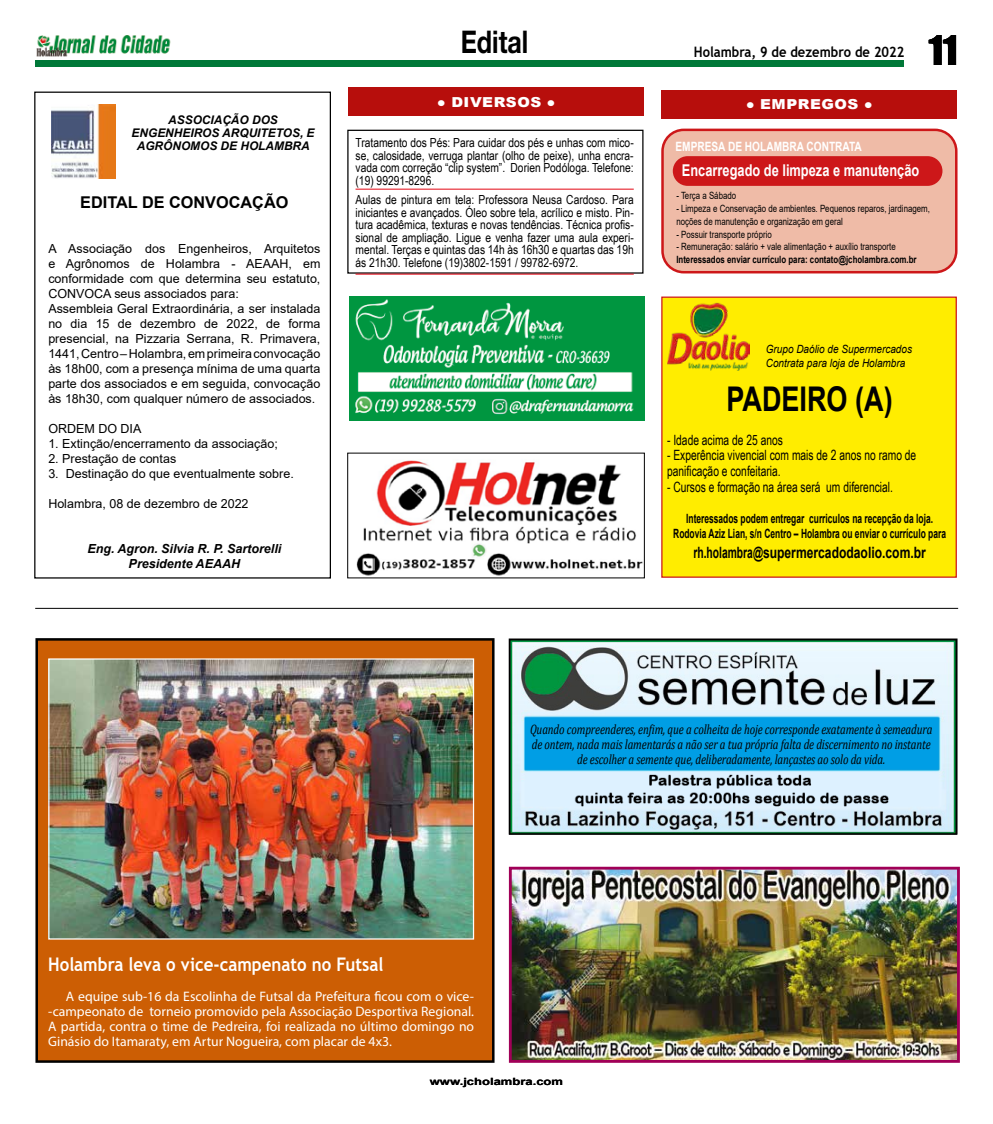
<style>
.page{position:relative;width:993px;height:1124px;background:#fff}
.page>*{position:absolute;margin:0;border:0;box-sizing:border-box;transform-origin:0 0}
.t1{font:37.5px "Impact";color:#000}
.t2{font:700 34px "Arial";color:#000;scale:.79 1}
.t3{font:700 31.25px "Helvetica Neue";color:#000;scale:.8 1}
.t4{font:700 18.75px "Trebuchet MS";color:#fff;scale:.9 1}
.t5{font:700 16.25px "Arial";color:#fff;scale:.79 1}
.t6{font:700 16.25px "Arial";color:#000}
.t7{font:700 15.62px "Arial";color:#000;scale:.66 1}
.t8{font:700 14.38px "Trebuchet MS";color:#000;scale:.9 1}
.t9{font:14.12px/15.6px "Arial Narrow";color:#000;scale:.88 1}
.t10{font:13.75px/15px "Myriad Pro";color:#fff;text-align:justify}
.t11{font:italic 13.75px/15px "Cambria";letter-spacing:-.01em;color:#000;text-align:center;scale:.79 1}
.t12{font:900 13.75px "Arial";letter-spacing:.035em;color:#fff;scale:1.1 1}
.t13{font:700 12.88px "Arial";color:#fff;scale:.79 1}
.t14{font:700 12.75px/15.6px "Arial";color:#000;text-align:center;scale:.66 1}
.t15{font:12.5px/15px "Arial";color:#000}
.t16{font:12.5px/12.5px "Arial Narrow";color:#000;text-align:justify}
.t17{font:italic 700 12.5px/15px "Arial";color:#000;text-align:center}
.t18{font:italic 700 11.88px/13.1px "Arial";color:#000;text-align:center}
.t19{font:italic 11.38px/14.1px "Arial";color:#000;scale:.88 1}
.t20{font:10px/12.9px "Arial";color:#000;scale:.79 1}
.t21{font:700 10px "Arial";color:#000;scale:.79 1}
.t22{font:700 10px "Arial";color:#000;scale:1.3 1}
</style>
<div class="page">
<img style="left:36px;top:35px;width:135px;height:22px">
<div style="left:35px;top:60px;width:869px;height:7px;background:#007838"></div>
<div style="left:37px;top:639px;width:456px;height:422px;background:#cc5e04"></div>
<div style="left:35px;top:638px;width:459px;height:424px;border:2px solid #000"></div>
<img style="left:512px;top:870px;width:443px;height:188px">
<div style="left:508px;top:866px;width:451px;height:196px;border:3px solid #a00057"></div>
<img style="left:510px;top:640px;width:445px;height:192px">
<div style="left:508px;top:638px;width:449px;height:196px;border:1px solid #000"></div>
<div style="left:348px;top:88px;width:295px;height:28px;background:#b70e0c"></div>
<div style="left:661px;top:90px;width:295px;height:29px;background:#b70e0c"></div>
<div style="left:347px;top:130px;width:296px;height:143px;border:1px solid #000"></div>
<hr style="left:355px;top:189px;width:278px;height:1px;background:#e30613">
<hr style="left:355px;top:274px;width:278px;height:1px;background:#e30613">
<img style="left:356px;top:460px;width:286px;height:116px">
<img style="left:349px;top:296px;width:295px;height:124px">
<div style="left:662px;top:130px;width:293px;height:142px;background:#efbba7;border-radius:21px"></div>
<div style="left:661px;top:129px;width:296px;height:144px;border:2px solid #cd1719;border-radius:21px"></div>
<div style="left:672px;top:156px;width:270px;height:30px;background:#cd1719;border-radius:15px"></div>
<div style="left:661px;top:296px;width:295px;height:281px;background:#ffed00"></div>
<img style="left:667px;top:302px;width:82px;height:69px">
<img style="left:50px;top:660px;width:422px;height:277px">
<div style="left:48px;top:658px;width:426px;height:281px;border:1px solid #fff"></div>
<hr style="left:35px;top:608px;width:922px;height:1px;background:#000">
<div style="left:34px;top:92px;width:297px;height:486px;border:1px solid #000"></div>
<img style="left:52px;top:105px;width:64px;height:74px">
<p class="t18" style="left:131px;top:113px;width:184px">ASSOCIAÇÃO DOS<br>ENGENHEIROS ARQUITETOS, E<br>AGRÔNOMOS DE HOLAMBRA</p>
<h3 class="t6" style="left:80px;top:191px;width:209px">EDITAL DE CONVOCAÇÃO</h3>
<p class="t15" style="left:48px;top:241px;width:273px">A Associação dos Engenheiros, Arquitetos e Agrônomos de Holambra - AEAAH, em conformidade com que determina seu estatuto, CONVOCA seus associados para:<br>Assembleia Geral Extraordinária, a ser instalada no dia 15 de dezembro de 2022, de forma presencial, na Pizzaria Serrana, R. Primavera, 1441, Centro – Holambra, em primeira convocação às 18h00, com a presença mínima de uma quarta parte dos associados e em seguida, convocação às 18h30, com qualquer número de associados.</p>
<p class="t15" style="left:48px;top:421px;width:95px">ORDEM DO DIA</p>
<p class="t15" style="left:48px;top:436px;width:231px">1. Extinção/encerramento da associação;</p>
<p class="t15" style="left:48px;top:451px;width:129px">2. Prestação de contas</p>
<p class="t15" style="left:48px;top:466px;width:247px">3. Destinação do que eventualmente sobre.</p>
<p class="t15" style="left:48px;top:496px;width:202px">Holambra, 08 de dezembro de 2022</p>
<p class="t17" style="left:87px;top:542px;width:195px">Eng. Agron. Silvia R. P. Sartorelli<br>Presidente AEAAH</p>
<h3 class="t3" style="left:460px;top:23px;width:86px">Edital</h3>
<p class="t8" style="left:693px;top:43px;width:235px">Holambra, 9 de dezembro de 2022</p>
<h1 class="t1" style="left:928px;top:21px;width:30px">11</h1>
<p class="t12" style="left:437px;top:92px;width:109px">● DIVERSOS ●</p>
<p class="t12" style="left:745px;top:94px;width:117px">● EMPREGOS ●</p>
<p class="t16" style="left:355px;top:136px;width:279px">Tratamento dos Pés: Para cuidar dos pés e unhas com mico&shy;se, calosidade, verruga plantar (olho de peixe), unha encra&shy;vada com correção “clip system”. Dorien Podóloga. Telefone: (19) 99291-8296.</p>
<p class="t16" style="left:355px;top:193px;width:279px">Aulas de pintura em tela: Professora Neusa Cardoso. Para iniciantes e avançados. Óleo sobre tela, acrílico e misto. Pin&shy;tura acadêmica, texturas e novas tendências. Técnica profis&shy;sional de ampliação. Ligue e venha fazer uma aula experi&shy;mental. Terças e quintas das 14h às 16h30 e quartas das 19h ás 21h30. Telefone (19)3802-1591 / 99782-6972.</p>
<p class="t13" style="left:675px;top:137px;width:237px">EMPRESA DE HOLAMBRA CONTRATA</p>
<h3 class="t5" style="left:681px;top:159px;width:302px">Encarregado de limpeza e manutenção</h3>
<p class="t20" style="left:676px;top:189px;width:77px">- Terça a Sábado</p>
<p class="t20" style="left:676px;top:202px;width:322px">- Limpeza e Conservação de ambientes. Pequenos reparos, jardinagem, noções de manutenção e organização em geral</p>
<p class="t20" style="left:676px;top:227px;width:122px">- Possuir transporte próprio</p>
<p class="t20" style="left:676px;top:240px;width:279px">- Remuneração: salário + vale alimentação + auxílio transporte</p>
<p class="t21" style="left:676px;top:252px;width:305px">Interessados enviar currículo para: contato@jcholambra.com.br</p>
<p class="t19" style="left:765px;top:341px;width:168px">Grupo Daólio de Supermercados<br>Contrata para loja de Holambra</p>
<h2 class="t2" style="left:726px;top:375px;width:212px">PADEIRO (A)</h2>
<p class="t9" style="left:667px;top:431px;width:133px">- Idade acima de 25 anos</p>
<p class="t9" style="left:667px;top:447px;width:284px">- Experência vivencial com mais de 2 anos no ramo de panificação e confeitaria.</p>
<p class="t9" style="left:667px;top:478px;width:258px">- Cursos e formação na área será um diferencial.</p>
<p class="t14" style="left:673px;top:510px;width:414px">Interessados podem entregar curriculos na recepção da loja.<br>Rodovia Aziz Lian, s/n Centro – Holambra ou enviar o currículo para</p>
<p class="t7" style="left:693px;top:541px;width:354px">rh.holambra@supermercadodaolio.com.br</p>
<p class="t11" style="left:530px;top:721px;width:510px">Quando compreenderes, enfim, que a colheita de hoje corresponde exatamente à semeadura de ontem, nada mais lamentarás a não ser a tua própria falta de discernimento no instante de escolher a semente que, deliberadamente, lançastes ao solo da vida.</p>
<h3 class="t4" style="left:48px;top:952px;width:374px">Holambra leva o vice-campenato no Futsal</h3>
<p class="t10" style="left:48px;top:988px;width:427px;text-indent:18px">A equipe sub-16 da Escolinha de Futsal da Prefeitura ficou com o vice--campeonato de torneio promovido pela Associação Desportiva Regional.<br>A partida, contra o time de Pedreira, foi realizada no último domingo no Ginásio do Itamaraty, em Artur Nogueira, com placar de 4x3.</p>
<p class="t22" style="left:429px;top:1074px;width:104px">www.jcholambra.com</p>
</div>
